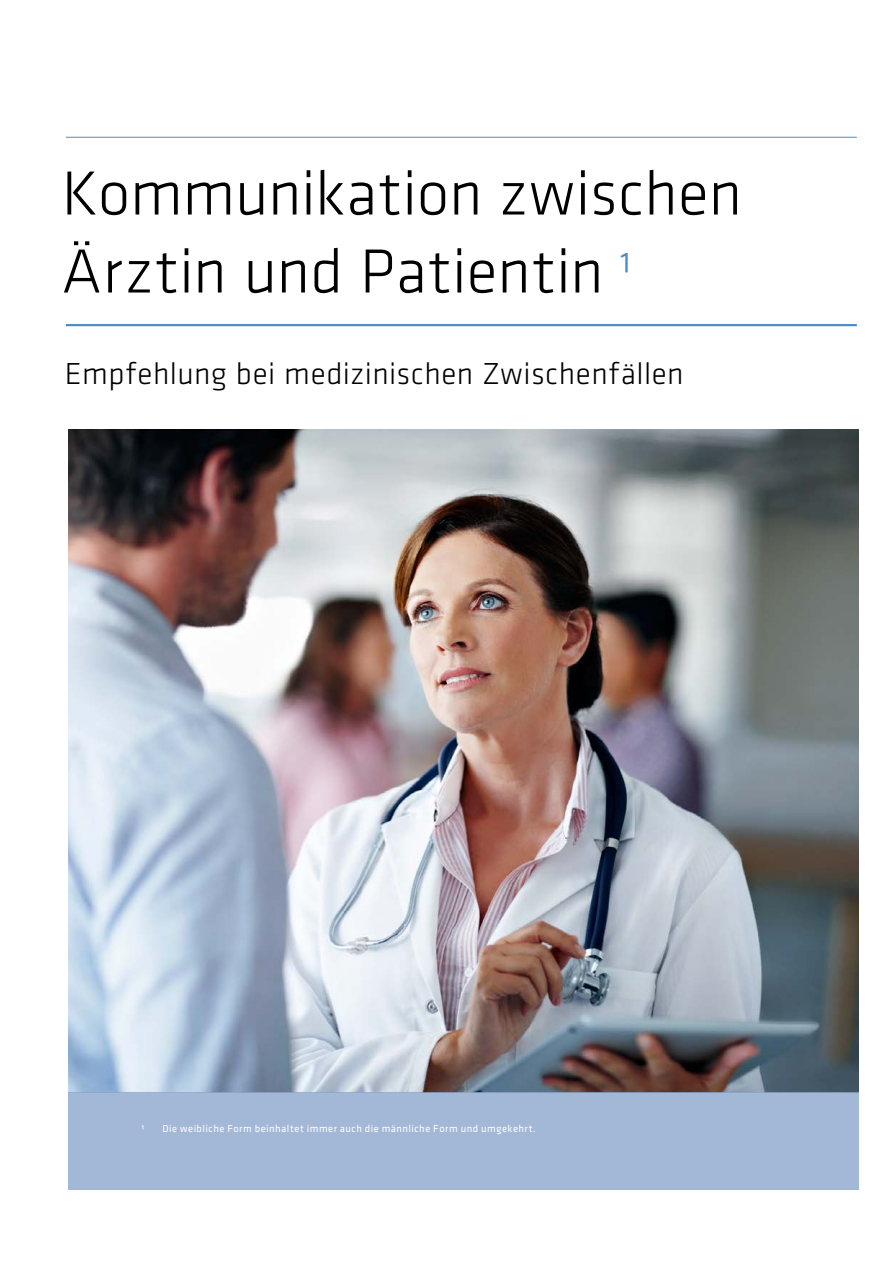
<style>
.page{position:relative;width:893px;height:1263px;background:#fff}
.page>*{position:absolute;margin:0;border:0;box-sizing:border-box;transform-origin:0 0}
.t1{font:300 64.5px/78px "Klavika";color:#000}
.t2{font:300 31.5px "Klavika";letter-spacing:.015em;color:#000}
.t3{font:10.5px "Klavika";letter-spacing:.045em;color:#fff}
.s1{font-size:48px;color:#4b8dc8}
</style>
<div class="page">
<img style="left:68px;top:429px;width:791px;height:663px">
<div style="left:68px;top:1092px;width:791px;height:98px;background:#a3b7d6"></div>
<hr style="left:66px;top:137px;width:791px;height:1px;background:#4b8dc8">
<hr style="left:66px;top:324px;width:791px;height:2px;background:#4b8dc8">
<h1 class="t1" style="left:62px;top:153px;width:682px">Kommunikation zwischen<br>Ärztin und Patientin <span class="s1">¹</span></h1>
<h2 class="t2" style="left:65px;top:355px;width:620px">Empfehlung bei medizinischen Zwischenfällen</h2>
<p class="t3" style="left:141px;top:1121px;width:5px">¹</p>
<p class="t3" style="left:162px;top:1121px;width:375px">Die weibliche Form beinhaltet immer auch die männliche Form und umgekehrt.</p>
</div>
